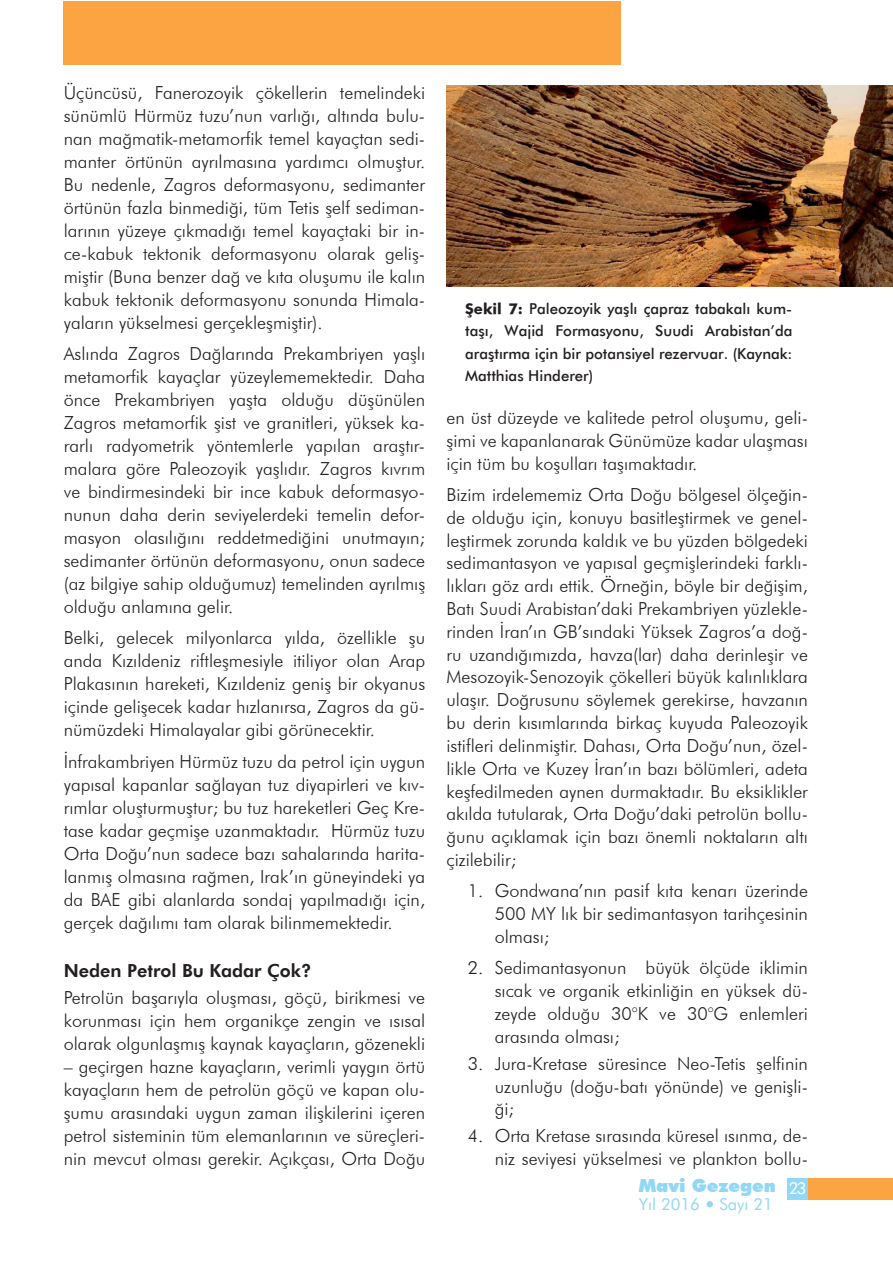
<style>
.page{position:relative;width:893px;height:1263px;background:#fff}
.page>*{position:absolute;margin:0;border:0;box-sizing:border-box;transform-origin:0 0}
._04_metin{font:300 18px/23px "Futura BT";color:#231f20;text-align:justify}
._03_ara_baslik{font:800 18px "Futura BT";color:#231f20}
.t1{font:900 18px "Futura BT";color:#91d8f7}
.t2{font:16.5px "Futura BT";color:#91d8f7}
.t3{font:16.5px "Futura BT";color:#fff}
._06_sekil_alti{font:500 15px/22.5px "Futura BT";color:#231f20;text-align:justify}
.s1{font-family:"Futura Md BT Bold";font-weight:400}
</style>
<div class="page">
<div style="left:64px;top:1px;width:557px;height:64px;background:#fca342"></div>
<div style="left:787px;top:1178px;width:63px;height:21px;background:#91d8f7"></div>
<div style="left:808px;top:1178px;width:85px;height:21px;background:#fca342"></div>
<svg style="left:707px;top:1201px;width:6px;height:6px"></svg>
<img style="left:446px;top:85px;width:447px;height:201px">
<p class="_04_metin" style="left:64px;top:81px;width:363px">Üçüncüsü, Fanerozoyik çökellerin temelindeki sünümlü Hürmüz tuzu’nun varlığı, altında bulu&shy;nan mağmatik-metamorfik temel kayaçtan sedi&shy;manter örtünün ayrılmasına yardımcı olmuştur.<br>Bu nedenle, Zagros deformasyonu, sedimanter örtünün fazla binmediği, tüm Tetis şelf sediman&shy;larının yüzeye çıkmadığı temel kayaçtaki bir in&shy;ce-kabuk tektonik deformasyonu olarak geliş&shy;miştir (Buna benzer dağ ve kıta oluşumu ile kalın kabuk tektonik deformasyonu sonunda Himala&shy;yaların yükselmesi gerçekleşmiştir).</p>
<p class="_04_metin" style="left:64px;top:342px;width:363px">Aslında Zagros Dağlarında Prekambriyen yaşlı metamorfik kayaçlar yüzeylememektedir. Daha önce Prekambriyen yaşta olduğu düşünülen Zagros metamorfik şist ve granitleri, yüksek ka&shy;rarlı radyometrik yöntemlerle yapılan araştır&shy;malara göre Paleozoyik yaşlıdır. Zagros kıvrım ve bindirmesindeki bir ince kabuk deformasyo&shy;nunun daha derin seviyelerdeki temelin defor&shy;masyon olasılığını reddetmediğini unutmayın; sedimanter örtünün deformasyonu, onun sadece (az bilgiye sahip olduğumuz) temelinden ayrılmış olduğu anlamına gelir.</p>
<p class="_04_metin" style="left:64px;top:626px;width:363px">Belki, gelecek milyonlarca yılda, özellikle şu anda Kızıldeniz riftleşmesiyle itiliyor olan Arap Plakasının hareketi, Kızıldeniz geniş bir okyanus içinde gelişecek kadar hızlanırsa, Zagros da gü&shy;nümüzdeki Himalayalar gibi görünecektir.</p>
<p class="_04_metin" style="left:64px;top:750px;width:363px">İnfrakambriyen Hürmüz tuzu da petrol için uygun yapısal kapanlar sağlayan tuz diyapirleri ve kıv&shy;rımlar oluşturmuştur; bu tuz hareketleri Geç Kre&shy;tase kadar geçmişe uzanmaktadır. Hürmüz tuzu Orta Doğu’nun sadece bazı sahalarında harita&shy;lanmış olmasına rağmen, Irak’ın güneyindeki ya da BAE gibi alanlarda sondaj yapılmadığı için, gerçek dağılımı tam olarak bilinmemektedir.</p>
<p class="_03_ara_baslik" style="left:64px;top:960px;width:249px">Neden Petrol Bu Kadar Çok?</p>
<p class="_04_metin" style="left:64px;top:986px;width:363px">Petrolün başarıyla oluşması, göçü, birikmesi ve korunması için hem organikçe zengin ve ısısal olarak olgunlaşmış kaynak kayaçların, gözenekli</p>
<p class="_04_metin" style="left:64px;top:1055px;width:363px">– geçirgen hazne kayaçların, verimli yaygın örtü kayaçların hem de petrolün göçü ve kapan olu&shy;şumu arasındaki uygun zaman ilişkilerini içeren petrol sisteminin tüm elemanlarının ve süreçleri&shy;nin mevcut olması gerekir. Açıkçası, Orta Doğu</p>
<p class="_06_sekil_alti" style="left:465px;top:297px;width:329px"><span class="s1">Şekil 7:</span> Paleozoyik yaşlı çapraz tabakalı kum&shy;taşı, Wajid Formasyonu, Suudi Arabistan’da araştırma için bir potansiyel rezervuar. (Kaynak:<br>Matthias Hinderer)</p>
<p class="_04_metin" style="left:446px;top:406px;width:363px">en üst düzeyde ve kalitede petrol oluşumu, geli&shy;şimi ve kapanlanarak Günümüze kadar ulaşması için tüm bu koşulları taşımaktadır.</p>
<p class="_04_metin" style="left:446px;top:483px;width:363px">Bizim irdelememiz Orta Doğu bölgesel ölçeğin&shy;de olduğu için, konuyu basitleştirmek ve genel&shy;leştirmek zorunda kaldık ve bu yüzden bölgedeki sedimantasyon ve yapısal geçmişlerindeki farklı&shy;lıkları göz ardı ettik. Örneğin, böyle bir değişim, Batı Suudi Arabistan’daki Prekambriyen yüzlekle&shy;rinden İran’ın GB’sındaki Yüksek Zagros’a doğ&shy;ru uzandığımızda, havza(lar) daha derinleşir ve Mesozoyik-Senozoyik çökelleri büyük kalınlıklara ulaşır. Doğrusunu söylemek gerekirse, havzanın bu derin kısımlarında birkaç kuyuda Paleozoyik istifleri delinmiştir. Dahası, Orta Doğu’nun, özel&shy;likle Orta ve Kuzey İran’ın bazı bölümleri, adeta keşfedilmeden aynen durmaktadır. Bu eksiklikler akılda tutularak, Orta Doğu’daki petrolün bollu&shy;ğunu açıklamak için bazı önemli noktaların altı çizilebilir;</p>
<p class="_04_metin" style="left:495px;top:879px;width:315px;text-indent:-27px">1. Gondwana’nın pasif kıta kenarı üzerinde 500 MY lık bir sedimantasyon tarihçesinin olması;</p>
<p class="_04_metin" style="left:495px;top:956px;width:315px;text-indent:-27px">2. Sedimantasyonun büyük ölçüde iklimin sıcak ve organik etkinliğin en yüksek dü&shy;zeyde olduğu 30°K ve 30°G enlemleri arasında olması;</p>
<p class="_04_metin" style="left:495px;top:1052px;width:315px;text-indent:-27px">3. Jura-Kretase süresince Neo-Tetis şelfinin uzunluğu (doğu-batı yönünde) ve genişli&shy;ği;</p>
<p class="_04_metin" style="left:468px;top:1124px;width:342px;text-align:right">4. Orta Kretase sırasında küresel ısınma, de&shy;niz seviyesi yükselmesi ve plankton bollu-</p>
<p class="t1" style="left:639px;top:1174px;width:139px">Mavi Gezegen</p>
<p class="t2" style="left:639px;top:1194px;width:136px">Yıl 2016 Sayı 21</p>
<p class="t3" style="left:789px;top:1178px;width:19px">23</p>
</div>
